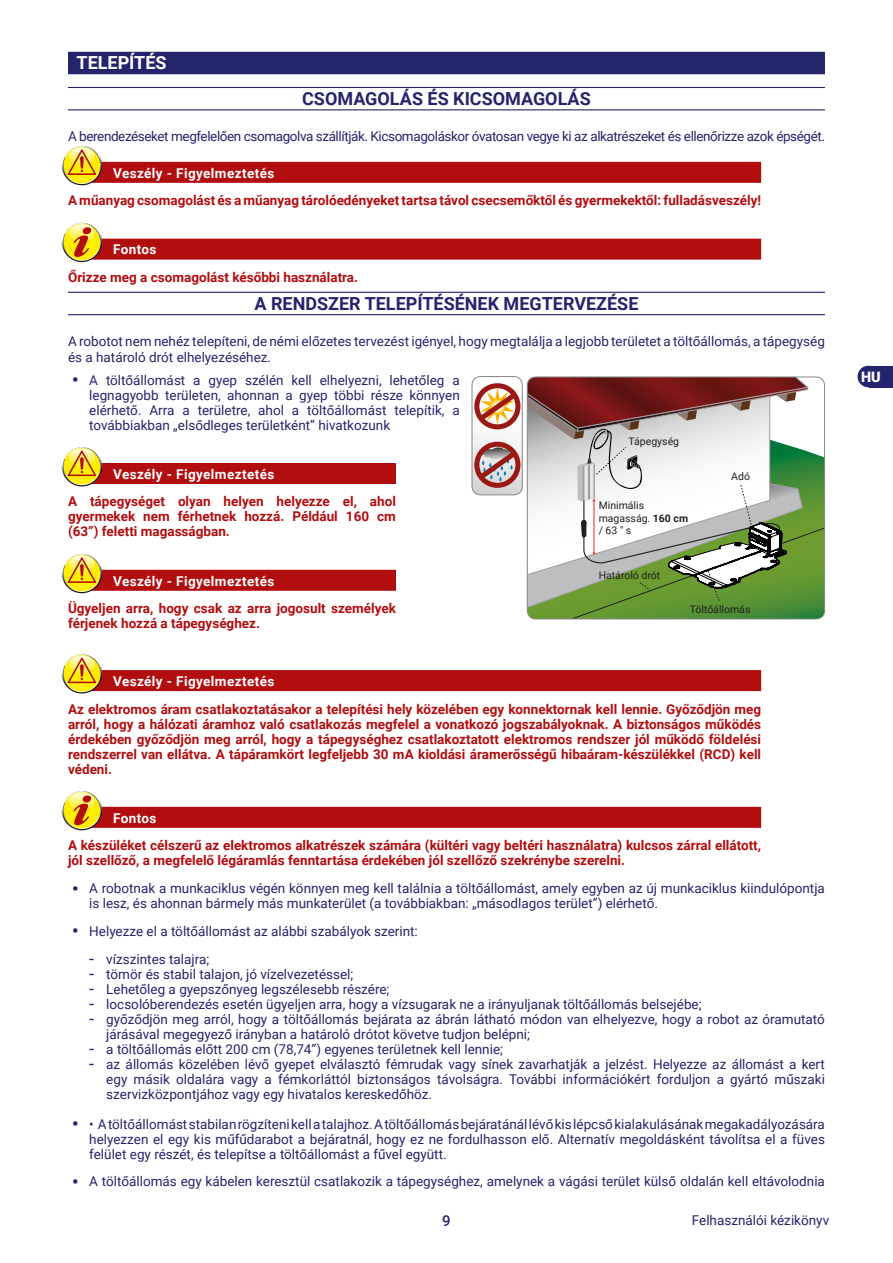
<style>
.page{position:relative;width:893px;height:1263px;background:#fff}
.page>*{position:absolute;margin:0;border:0;box-sizing:border-box;transform-origin:0 0}
.t1{font:700 18px "Roboto";color:#24246c}
.t2{font:700 18px "Roboto";color:#fff}
.t3{font:500 15px "Roboto";color:#24246c}
.t4{font:900 14.4px "Roboto";color:#fff}
.t5{font:13.5px/15px "Roboto";color:#24246c}
.t6{font:700 13.5px/15px "Roboto";color:#b20e10;text-align:justify}
.t7{font:13.5px "Roboto";letter-spacing:-.03em;color:#24246c}
.t8{font:700 13.5px "Roboto";letter-spacing:.03em;color:#fff}
.t9{font:10.5px/12.6px "Roboto";color:#231f20}
.s1{font-weight:700;font-size:18px}
.s2{font-weight:700}
.s3{font-size:18px}
</style>
<div class="page">
<div style="left:868px;top:366px;width:25px;height:21px;background:#24246c"></div>
<div style="left:858px;top:366px;width:21px;height:21px;background:#24246c;border-radius:50%"></div>
<div style="left:68px;top:52px;width:757px;height:22px;background:#24246c"></div>
<hr style="left:68px;top:87px;width:757px;height:1px;background:#24246c">
<hr style="left:68px;top:109px;width:757px;height:1px;background:#24246c">
<div style="left:72px;top:162px;width:689px;height:21px;background:#b20e10"></div>
<svg style="left:62px;top:145px;width:40px;height:40px"></svg>
<svg style="left:63px;top:146px;width:38px;height:38px"></svg>
<svg style="left:64px;top:147px;width:36px;height:36px"></svg>
<svg style="left:65px;top:146px;width:34px;height:29px"></svg>
<div style="left:72px;top:239px;width:689px;height:21px;background:#b20e10"></div>
<svg style="left:62px;top:222px;width:40px;height:40px"></svg>
<svg style="left:63px;top:223px;width:38px;height:38px"></svg>
<svg style="left:64px;top:224px;width:36px;height:36px"></svg>
<svg style="left:65px;top:223px;width:34px;height:34px"></svg>
<hr style="left:68px;top:292px;width:757px;height:1px;background:#24246c">
<hr style="left:68px;top:314px;width:757px;height:1px;background:#24246c">
<div style="left:72px;top:463px;width:324px;height:21px;background:#b20e10"></div>
<div style="left:72px;top:570px;width:324px;height:21px;background:#b20e10"></div>
<svg style="left:62px;top:446px;width:40px;height:40px"></svg>
<svg style="left:63px;top:447px;width:38px;height:38px"></svg>
<svg style="left:64px;top:448px;width:36px;height:36px"></svg>
<svg style="left:65px;top:447px;width:34px;height:29px"></svg>
<svg style="left:62px;top:553px;width:40px;height:40px"></svg>
<svg style="left:63px;top:554px;width:38px;height:38px"></svg>
<svg style="left:64px;top:555px;width:36px;height:36px"></svg>
<svg style="left:65px;top:554px;width:34px;height:29px"></svg>
<div style="left:72px;top:670px;width:689px;height:21px;background:#b20e10"></div>
<svg style="left:62px;top:653px;width:40px;height:40px"></svg>
<svg style="left:63px;top:654px;width:38px;height:38px"></svg>
<svg style="left:64px;top:655px;width:36px;height:36px"></svg>
<svg style="left:65px;top:654px;width:34px;height:29px"></svg>
<div style="left:72px;top:807px;width:689px;height:21px;background:#b20e10"></div>
<svg style="left:62px;top:790px;width:40px;height:40px"></svg>
<svg style="left:63px;top:791px;width:38px;height:38px"></svg>
<svg style="left:64px;top:792px;width:36px;height:36px"></svg>
<svg style="left:65px;top:791px;width:34px;height:34px"></svg>
<svg style="left:472px;top:377px;width:353px;height:242px"></svg>
<div style="left:472px;top:376px;width:51px;height:119px;border:1px solid #878787;border-radius:9px"></div>
<h1 class="t2" style="left:77px;top:50px;width:92px">TELEPÍTÉS</h1>
<h1 class="t1" style="left:302px;top:86px;width:290px">CSOMAGOLÁS ÉS KICSOMAGOLÁS</h1>
<p class="t7" style="left:68px;top:127px;width:758px">A berendezéseket megfelelően csomagolva szállítják. Kicsomagoláskor óvatosan vegye ki az alkatrészeket és ellenőrizze azok épségét.</p>
<p class="t8" style="left:113px;top:163px;width:163px">Veszély - Figyelmeztetés</p>
<p class="t6" style="left:68px;top:193px;width:695px">A műanyag csomagolást és a műanyag tárolóedényeket tartsa távol csecsemőktől és gyermekektől: fulladásveszély!</p>
<p class="t8" style="left:113px;top:240px;width:45px">Fontos</p>
<p class="t6" style="left:68px;top:269px;width:292px">Őrizze meg a csomagolást későbbi használatra.</p>
<h1 class="t1" style="left:254px;top:291px;width:385px">A RENDSZER TELEPÍTÉSÉNEK MEGTERVEZÉSE</h1>
<p class="t5" style="left:68px;top:333px;width:758px;line-height:16.2px">A robotot nem nehéz telepíteni, de némi előzetes tervezést igényel, hogy megtalálja a legjobb területet a töltőállomás, a tápegység és a határoló drót elhelyezéséhez.</p>
<p class="t5" style="left:89px;top:372px;width:372px;text-align:justify;text-indent:-17px"><span class="s1">•</span> A töltőállomást a gyep szélén kell elhelyezni, lehetőleg a legnagyobb területen, ahonnan a gyep többi része könnyen elérhető. Arra a területre, ahol a töltőállomást telepítik, a továbbiakban „elsődleges területként” hivatkozunk</p>
<p class="t8" style="left:113px;top:464px;width:163px">Veszély - Figyelmeztetés</p>
<p class="t6" style="left:68px;top:494px;width:329px">A tápegységet olyan helyen helyezze el, ahol gyermekek nem férhetnek hozzá. Például 160 cm (63”) feletti magasságban.</p>
<p class="t8" style="left:113px;top:571px;width:163px">Veszély - Figyelmeztetés</p>
<p class="t6" style="left:68px;top:600px;width:329px">Ügyeljen arra, hogy csak az arra jogosult személyek férjenek hozzá a tápegységhez.</p>
<p class="t9" style="left:629px;top:435px;width:52px">Tápegység</p>
<p class="t9" style="left:731px;top:470px;width:20px">Adó</p>
<p class="t9" style="left:599px;top:499px;width:91px">Minimális magasság. <span class="s2">160 cm </span>/ 63 " s</p>
<p class="t9" style="left:599px;top:569px;width:63px">Határoló drót</p>
<p class="t9" style="left:690px;top:603px;width:62px">Töltőállomás</p>
<p class="t8" style="left:113px;top:671px;width:163px">Veszély - Figyelmeztetés</p>
<p class="t6" style="left:68px;top:701px;width:695px">Az elektromos áram csatlakoztatásakor a telepítési hely közelében egy konnektornak kell lennie. Győződjön meg arról, hogy a hálózati áramhoz való csatlakozás megfelel a vonatkozó jogszabályoknak. A biztonságos működés érdekében győződjön meg arról, hogy a tápegységhez csatlakoztatott elektromos rendszer jól működő földelési rendszerrel van ellátva. A tápáramkört legfeljebb 30 mA kioldási áramerősségű hibaáram-készülékkel (RCD) kell védeni.</p>
<p class="t8" style="left:113px;top:808px;width:45px">Fontos</p>
<p class="t6" style="left:68px;top:837px;width:695px">A készüléket célszerű az elektromos alkatrészek számára (kültéri vagy beltéri használatra) kulcsos zárral ellátott, jól szellőző, a megfelelő légáramlás fenntartása érdekében jól szellőző szekrénybe szerelni.</p>
<p class="t5" style="left:89px;top:880px;width:737px;text-indent:-17px"><span class="s1">•</span> A robotnak a munkaciklus végén könnyen meg kell találnia a töltőállomást, amely egyben az új munkaciklus kiindulópontja is lesz, és ahonnan bármely más munkaterület (a továbbiakban: „másodlagos terület”) elérhető.</p>
<p class="t5" style="left:72px;top:923px;width:347px"><span class="s1">•</span> Helyezze el a töltőállomást az alábbi szabályok szerint:</p>
<p class="t5" style="left:89px;top:951px;width:121px"><span class="s3">-</span> vízszintes talajra;</p>
<p class="t5" style="left:89px;top:966px;width:266px"><span class="s3">-</span> tömör és stabil talajon, jó vízelvezetéssel;</p>
<p class="t5" style="left:89px;top:981px;width:302px"><span class="s3">-</span> Lehetőleg a gyepszőnyeg legszélesebb részére;</p>
<p class="t5" style="left:89px;top:996px;width:614px"><span class="s3">-</span> locsolóberendezés esetén ügyeljen arra, hogy a vízsugarak ne a irányuljanak töltőállomás belsejébe;</p>
<p class="t5" style="left:106px;top:1011px;width:720px;text-indent:-17px"><span class="s3">-</span> győződjön meg arról, hogy a töltőállomás bejárata az ábrán látható módon van elhelyezve, hogy a robot az óramutató járásával megegyező irányban a határoló drótot követve tudjon belépni;</p>
<p class="t5" style="left:89px;top:1041px;width:415px"><span class="s3">-</span> a töltőállomás előtt 200 cm (78,74”) egyenes területnek kell lennie;</p>
<p class="t5" style="left:106px;top:1056px;width:720px;text-align:justify;text-indent:-17px"><span class="s3">-</span> az állomás közelében lévő gyepet elválasztó fémrudak vagy sínek zavarhatják a jelzést. Helyezze az állomást a kert egy másik oldalára vagy a fémkorláttól biztonságos távolságra. További információkért forduljon a gyártó műszaki szervizközpontjához vagy egy hivatalos kereskedőhöz.</p>
<p class="t5" style="left:89px;top:1116px;width:737px;text-align:justify;text-indent:-17px"><span class="s1">•</span> • A töltőállomást stabilan rögzíteni kell a talajhoz. A töltőállomás bejáratánál lévő kis lépcső kialakulásának megakadályozására helyezzen el egy kis műfűdarabot a bejáratnál, hogy ez ne fordulhasson elő. Alternatív megoldásként távolítsa el a füves felület egy részét, és telepítse a töltőállomást a fűvel együtt.</p>
<p class="t5" style="left:72px;top:1173px;width:754px"><span class="s1">•</span> A töltőállomás egy kábelen keresztül csatlakozik a tápegységhez, amelynek a vágási terület külső oldalán kell eltávolodnia</p>
<p class="t3" style="left:442px;top:1210px;width:10px">9</p>
<p class="t5" style="left:692px;top:1212px;width:139px">Felhasználói kézikönyv</p>
<p class="t4" style="left:861px;top:367px;width:21px">HU</p>
</div>
